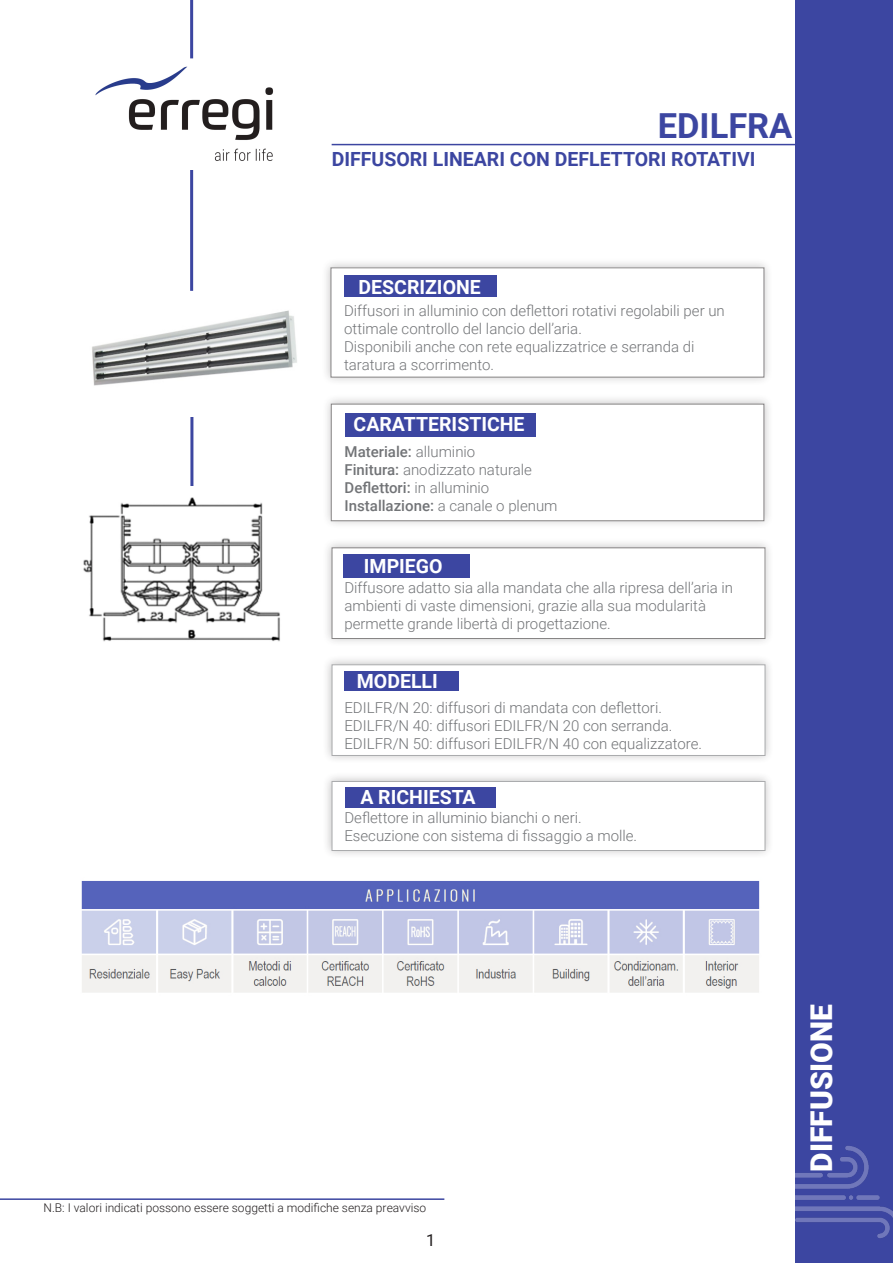
<style>
.page{position:relative;width:893px;height:1263px;background:#fff}
.page>*{position:absolute;margin:0;border:0;box-sizing:border-box;transform-origin:0 0}
.t1{font:700 34.5px "Roboto";color:#3c46a1}
.t2{font:900 30px "Roboto";color:#fff}
.t3{font:700 19.5px "Roboto";color:#fff}
.t4{font:700 19.5px "Roboto";color:#3c46a1}
.t5{font:16.5px "Roboto";color:#231f20}
.t6{font:300 15px/18px "Roboto";color:#727477}
.t7{font:500 15px "Roboto";color:#727477}
.t8{font:300 12px "Roboto";color:#231f20}
.s1{font-weight:300}
.s2{font-weight:500}
</style>
<div class="page">
<div style="left:795px;top:0;width:98px;height:1263px;background:#3c46a1"></div>
<hr style="left:332px;top:144px;width:483px;height:1px;background:#3c46a1">
<hr style="left:190px;top:0;width:3px;height:58px;background:#3c46a1">
<hr style="left:190px;top:169px;width:3px;height:122px;background:#3c46a1">
<hr style="left:190px;top:408px;width:3px;height:79px;background:#3c46a1">
<img style="left:795px;top:1146px;width:98px;height:92px">
<img style="left:81px;top:881px;width:679px;height:112px">
<img style="left:95px;top:66px;width:179px;height:104px">
<img style="left:92px;top:310px;width:205px;height:106px">
<img style="left:83px;top:497px;width:197px;height:145px">
<hr style="left:0;top:1198px;width:444px;height:2px;background:#3c46a1">
<div style="left:322px;top:394px;width:451px;height:135px;background:#231f20;opacity:.46"></div>
<div style="left:331px;top:404px;width:433px;height:117px;background:#fff"></div>
<div style="left:321px;top:258px;width:452px;height:128px;background:#231f20;opacity:.46"></div>
<div style="left:331px;top:268px;width:433px;height:109px;background:#fff"></div>
<div style="left:344px;top:275px;width:152px;height:22px;background:#3c46a1"></div>
<div style="left:345px;top:413px;width:191px;height:23px;background:#3c46a1"></div>
<div style="left:322px;top:771px;width:452px;height:88px;background:#231f20;opacity:.46"></div>
<div style="left:332px;top:781px;width:433px;height:70px;background:#fff;border:1px solid #727477"></div>
<div style="left:345px;top:787px;width:151px;height:20px;background:#3c46a1"></div>
<div style="left:322px;top:537px;width:452px;height:110px;background:#231f20;opacity:.46"></div>
<div style="left:332px;top:548px;width:433px;height:90px;background:#fff"></div>
<div style="left:344px;top:554px;width:126px;height:23px;background:#3c46a1"></div>
<div style="left:323px;top:654px;width:451px;height:110px;background:#231f20;opacity:.46"></div>
<div style="left:332px;top:664px;width:433px;height:92px;background:#fff;border:1px solid #727477"></div>
<div style="left:344px;top:671px;width:115px;height:20px;background:#3c46a1"></div>
<p class="t1" style="left:658px;top:102px;width:136px">EDILFRA</p>
<p class="t4" style="left:332px;top:145px;width:425px">DIFFUSORI LINEARI CON DEFLETTORI ROTATIVI</p>
<p class="t3" style="left:359px;top:274px;width:124px">DESCRIZIONE</p>
<p class="t6" style="left:344px;top:301px;width:382px">Diffusori in alluminio con deflettori rotativi regolabili per un ottimale controllo del lancio dell’aria.</p>
<p class="t6" style="left:344px;top:337px;width:352px">Disponibili anche con rete equalizzatrice e serranda di</p>
<p class="t6" style="left:344px;top:355px;width:151px">taratura a scorrimento.</p>
<p class="t3" style="left:354px;top:410px;width:172px">CARATTERISTICHE</p>
<p class="t7" style="left:345px;top:441px;width:132px">Materiale: <span class="s1">alluminio</span></p>
<p class="t6" style="left:345px;top:460px;width:189px"><span class="s2">Finitura:</span> anodizzato naturale</p>
<p class="t7" style="left:345px;top:477px;width:146px">Deflettori: <span class="s1">in alluminio</span></p>
<p class="t7" style="left:345px;top:495px;width:214px">Installazione: <span class="s1">a canale o plenum</span></p>
<p class="t3" style="left:364px;top:553px;width:80px">IMPIEGO</p>
<p class="t6" style="left:344px;top:578px;width:390px">Diffusore adatto sia alla mandata che alla ripresa dell’aria in ambienti di vaste dimensioni, grazie alla sua modularità</p>
<p class="t6" style="left:344px;top:614px;width:268px">permette grande libertà di progettazione.</p>
<p class="t3" style="left:357px;top:667px;width:83px">MODELLI</p>
<p class="t6" style="left:344px;top:698px;width:319px">EDILFR/N 20: diffusori di mandata con deflettori.</p>
<p class="t6" style="left:344px;top:716px;width:329px">EDILFR/N 40: diffusori EDILFR/N 20 con serranda.</p>
<p class="t6" style="left:344px;top:734px;width:359px">EDILFR/N 50: diffusori EDILFR/N 40 con equalizzatore.</p>
<p class="t3" style="left:360px;top:783px;width:117px">A RICHIESTA</p>
<p class="t6" style="left:344px;top:808px;width:239px">Deflettore in alluminio bianchi o neri.</p>
<p class="t6" style="left:344px;top:826px;width:294px">Esecuzione con sistema di fissaggio a molle.</p>
<p class="t8" style="left:44px;top:1199px;width:384px">N.B: I valori indicati possono essere soggetti a modifiche senza preavviso</p>
<p class="t5" style="left:426px;top:1228px;width:11px">1</p>
<p class="t2" style="left:801px;top:1171px;width:169px;rotate:-90deg">DIFFUSIONE</p>
</div>
